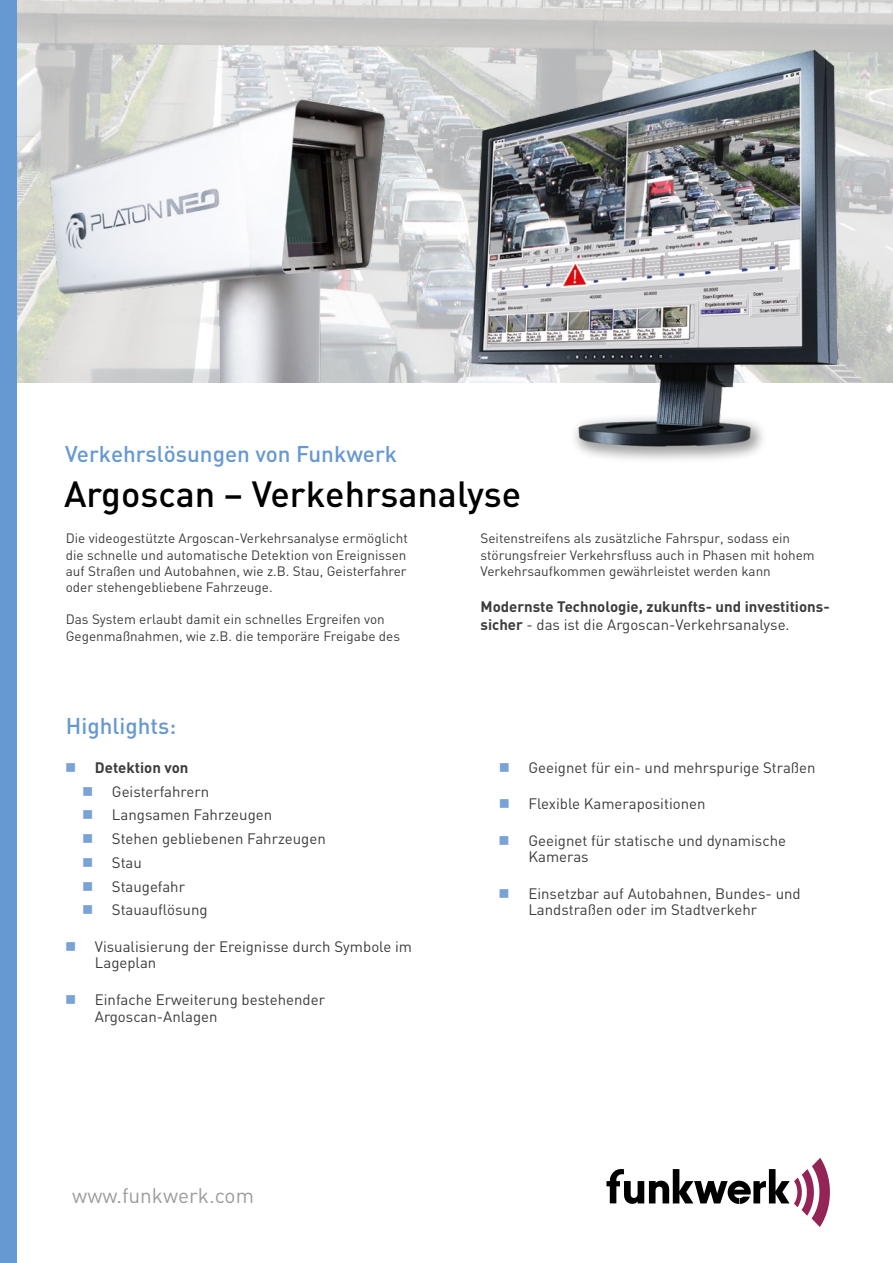
<style>
.page{position:relative;width:893px;height:1263px;background:#fff}
.page>*{position:absolute;margin:0;border:0;box-sizing:border-box;transform-origin:0 0}
.t1{font:500 36px "DIN";color:#000}
.t2{font:500 22.5px "DIN";color:#6699d1}
.t3{font:20.85px "DIN";color:#9d9d9c}
.t4{font:15px/23.7px "DIN";color:#3c3c3b}
.t5{font:700 15px/18px "DIN";color:#3c3c3b}
.t6{font:13.5px/16.2px "DIN";color:#3c3c3b}
.s1{font-weight:400}
</style>
<div class="page">
<div style="left:0;top:0;width:17px;height:1263px;background:#6699d1"></div>
<svg style="left:606px;top:1158px;width:224px;height:69px"></svg>
<img style="left:424px;top:0;width:469px;height:383px">
<img style="left:17px;top:0;width:407px;height:383px">
<img style="left:451px;top:41px;width:409px;height:419px">
<h2 class="t2" style="left:65px;top:439px;width:334px">Verkehrslösungen von Funkwerk</h2>
<h1 class="t1" style="left:64px;top:470px;width:459px">Argoscan – Verkehrsanalyse</h1>
<p class="t6" style="left:480px;top:530px;width:336px">Seitenstreifens als zusätzliche Fahrspur, sodass ein störungsfreier Verkehrsfluss auch in Phasen mit hohem<br>Verkehrsaufkommen gewährleistet werden kann</p>
<p class="t5" style="left:480px;top:597px;width:351px">Modernste Technologie, zukunfts- und investitions&shy;sicher <span class="s1">- das ist die Argoscan-Verkehrsanalyse.</span></p>
<p class="t6" style="left:66px;top:530px;width:344px;text-align:justify">Die videogestützte Argoscan-Verkehrsanalyse ermöglicht die schnelle und automatische Detektion von Ereignissen auf Straßen und Autobahnen, wie z.B. Stau, Geisterfahrer oder stehengebliebene Fahrzeuge.</p>
<p class="t6" style="left:66px;top:611px;width:336px">Das System erlaubt damit ein schnelles Ergreifen von<br>Gegenmaßnahmen, wie z.B. die temporäre Freigabe des</p>
<h2 class="t2" style="left:66px;top:711px;width:112px">Highlights:</h2>
<p class="t5" style="left:95px;top:758px;width:95px">Detektion von</p>
<p class="t4" style="left:112px;top:779px;width:215px">Geisterfahrern<br>Langsamen Fahrzeugen<br>Stehen gebliebenen Fahrzeugen<br>Stau<br>Staugefahr<br>Stauauflösung</p>
<p class="t4" style="left:95px;top:938px;width:319px;line-height:16.5px">Visualisierung der Ereignisse durch Symbole im<br>Lageplan</p>
<p class="t4" style="left:95px;top:991px;width:232px;line-height:16.5px">Einfache Erweiterung bestehender<br>Argoscan-Anlagen</p>
<h3 class="t3" style="left:72px;top:1182px;width:183px">www.funkwerk.com</h3>
<p class="t4" style="left:528px;top:755px;width:289px">Geeignet für ein- und mehrspurige Straßen</p>
<p class="t4" style="left:528px;top:792px;width:179px">Flexible Kamerapositionen</p>
<p class="t4" style="left:528px;top:832px;width:259px;line-height:16.5px">Geeignet für statische und dynamische<br>Kameras</p>
<p class="t4" style="left:528px;top:885px;width:274px;line-height:16.5px">Einsetzbar auf Autobahnen, Bundes- und<br>Landstraßen oder im Stadtverkehr</p>
</div>
